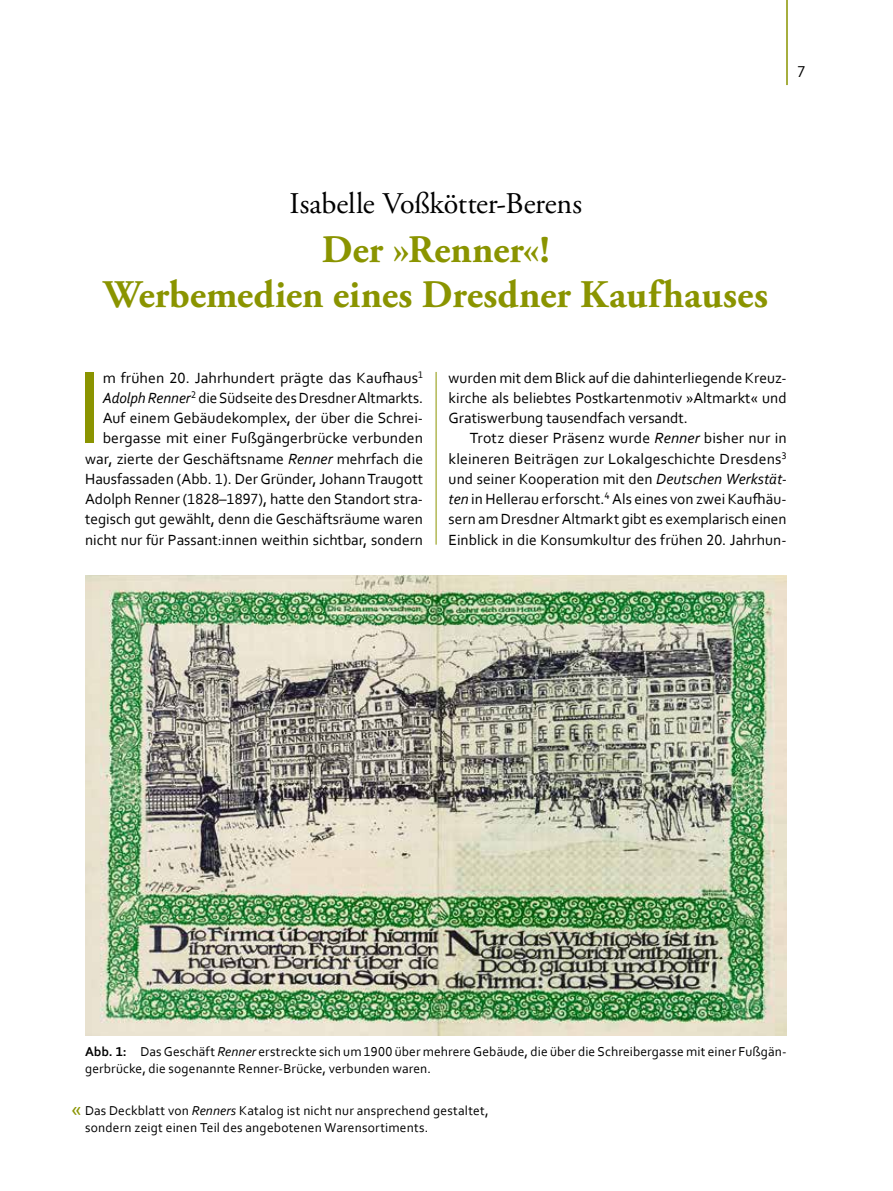
<style>
.page{position:relative;width:893px;height:1191px;background:#fff}
.page>*{position:absolute;margin:0;border:0;box-sizing:border-box;transform-origin:0 0}
.t1{font:108.45px "Corbel";color:#8a9400}
.t2{font:700 39px/45px "Adobe Garamond Pro";color:#8a9400;text-align:center}
.t3{font:30px "Adobe Garamond Pro";letter-spacing:-.01em;color:#000}
.t4{font:16.5px "Corbel";color:#000}
.t5{font:15.45px/20.2px "Corbel";color:#000;text-align:justify}
.t6{font:13.5px/17.2px "Corbel";letter-spacing:.01em;color:#000}
.s1{font-style:italic}
.s2{font-weight:700}
</style>
<div class="page">
<hr style="left:786px;top:0;width:2px;height:85px;background:#8a9400">
<hr style="left:436px;top:372px;width:1px;height:172px;background:#8a9400">
<img style="left:85px;top:575px;width:702px;height:460px">
<p class="t4" style="left:797px;top:61px;width:10px">7</p>
<h3 class="t3" style="left:290px;top:186px;width:294px">Isabelle Voßkötter-Berens</h3>
<h2 class="t2" style="left:104px;top:228px;width:666px">Der »Renner«!<br>Werbemedien eines Dresdner Kaufhauses</h2>
<p class="t5" style="left:85px;top:367px;width:340px;text-align:right">m frühen 20. Jahrhundert prägte das Kaufhaus<sup>1<br></sup><span class="s1">Adolph Renner</span><sup>2</sup> die Südseite des Dresdner Altmarkts.<br>Auf einem Gebäudekomplex, der über die Schrei&shy;bergasse mit einer Fußgängerbrücke verbunden war, zierte der Geschäftsname <span class="s1">Renner</span> mehrfach die Hausfassaden (Abb. 1). Der Gründer, Johann Traugott Adolph Renner (1828–1897), hatte den Standort stra&shy;tegisch gut gewählt, denn die Geschäftsräume waren nicht nur für Passant:innen weithin sichtbar, sondern</p>
<p class="t5" style="left:449px;top:367px;width:340px">wurden mit dem Blick auf die dahinterliegende Kreuz&shy;kirche als beliebtes Postkartenmotiv »Altmarkt« und Gratiswerbung tausendfach versandt.</p>
<h1 class="t1" style="left:76px;top:340px;width:28px">I</h1>
<p class="t5" style="left:449px;top:428px;width:340px;text-indent:21px">Trotz dieser Präsenz wurde <span class="s1">Renner</span> bisher nur in kleineren Beiträgen zur Lokalgeschichte Dresdens<sup>3 </sup>und seiner Kooperation mit den <span class="s1">Deutschen Werkstät&shy;ten</span> in Hellerau erforscht.<sup>4</sup> Als eines von zwei Kaufhäu&shy;sern am Dresdner Altmarkt gibt es exemplarisch einen Einblick in die Konsumkultur des frühen 20. Jahrhun-</p>
<p class="t6" style="left:85px;top:1042px;width:703px"><span class="s2">Abb. 1:</span> Das Geschäft <span class="s1">Renner</span> erstreckte sich um 1900 über mehrere Gebäude, die über die Schreibergasse mit einer Fußgän&shy;gerbrücke, die sogenannte Renner-Brücke, verbunden waren.</p>
<p class="t6" style="left:85px;top:1101px;width:405px">Das Deckblatt von <span class="s1">Renners</span> Katalog ist nicht nur ansprechend gestaltet, sondern zeigt einen Teil des angebotenen Warensortiments.</p>
</div>
